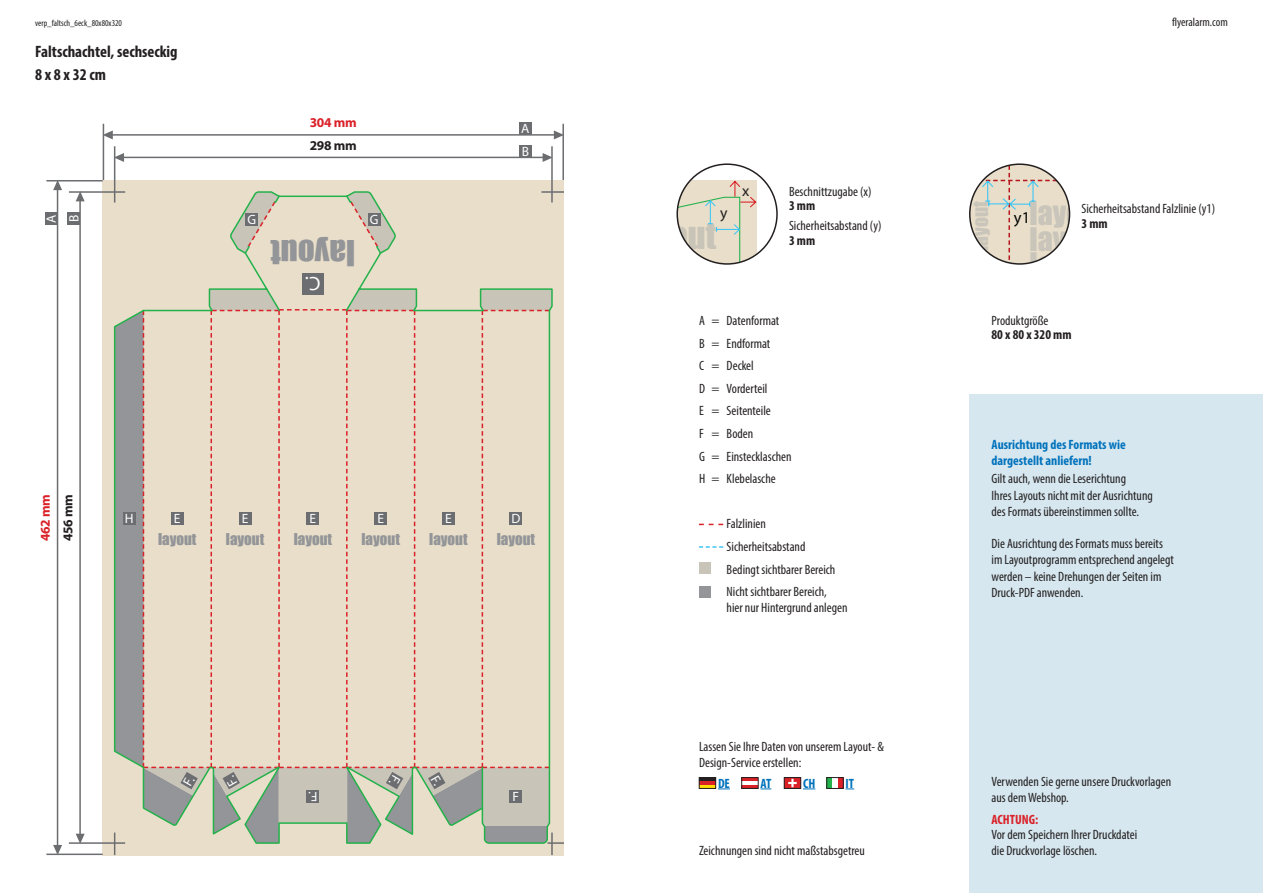
<style>
.page{position:relative;width:1263px;height:893px;background:#fff}
.page>*{position:absolute;margin:0;border:0;box-sizing:border-box;transform-origin:0 0}
.t1{font:34.2px "Impact";color:#c8c4b8}
.t2{font:33px "Impact";color:#939598}
.t3{font:30px/25.5px "Impact";color:#c9c5ba}
.t4{font:19.5px "Impact";color:#c9c5ba}
.t5{font:19.5px "Myriad Pro";color:#fff}
.t6{font:700 condensed 16.5px "Myriad Pro";color:#231f20}
.t7{font:16.5px "Myriad Pro";color:#030505}
.t8{font:15.6px "Myriad Pro";color:#231f20}
.t9{font:15px "Impact";color:#939598}
.t10{font:condensed 13.5px/16.2px "Myriad Pro";color:#231f20}
.t11{font:700 condensed 13.5px/16.2px "Myriad Pro";color:#0072bc}
.t12{font:700 condensed 13.5px "Myriad Pro";color:#231f20}
.t13{font:13.5px "Myriad Pro";color:#fff}
.t14{font:700 13.5px "Myriad Pro";letter-spacing:-.02em;color:#231f20}
.t15{font:700 13.5px "Myriad Pro";letter-spacing:-.02em;color:#da2128}
.t16{font:700 condensed 13.5px "Myriad Pro";color:#da2128}
.t17{font:condensed 12px "Myriad Pro";color:#231f20}
.t18{font:condensed 9px "Myriad Pro";color:#231f20}
</style>
<div class="page">
<div style="left:969px;top:394px;width:294px;height:499px;background:#d6e7ef"></div>
<svg style="left:679px;top:180px;width:78px;height:84px;background:#e0d9c6"></svg>
<div style="left:676px;top:163px;width:102px;height:102px;border:2px solid #231f20;border-radius:50%"></div>
<svg style="left:970px;top:166px;width:99px;height:98px"></svg>
<div style="left:969px;top:163px;width:101px;height:102px;border:2px solid #231f20;border-radius:50%"></div>
<div style="left:103px;top:180px;width:461px;height:675px;background:#e9dec9"></div>
<svg style="left:113px;top:190px;width:440px;height:654px"></svg>
<hr style="left:46px;top:853px;width:57px;height:2px;background:#6c6d70">
<hr style="left:562px;top:124px;width:2px;height:56px;background:#6c6d70">
<hr style="left:69px;top:842px;width:56px;height:2px;background:#6c6d70">
<hr style="left:103px;top:124px;width:1px;height:56px;background:#6c6d70">
<hr style="left:114px;top:146px;width:1px;height:56px;background:#6c6d70">
<hr style="left:551px;top:146px;width:2px;height:56px;background:#6c6d70">
<hr style="left:69px;top:191px;width:56px;height:2px;background:#6c6d70">
<hr style="left:46px;top:180px;width:57px;height:2px;background:#6c6d70">
<svg style="left:547px;top:842px;width:17px;height:2px"></svg>
<hr style="left:541px;top:191px;width:23px;height:2px;background:#6c6d70">
<hr style="left:551px;top:833px;width:2px;height:22px;background:#6c6d70">
<svg style="left:114px;top:833px;width:1px;height:22px"></svg>
<div style="left:302px;top:273px;width:22px;height:22px;background:#6c6d70"></div>
<div style="left:245px;top:213px;width:13px;height:13px;background:#6c6d70"></div>
<div style="left:368px;top:213px;width:12px;height:13px;background:#6c6d70"></div>
<div style="left:307px;top:790px;width:12px;height:13px;background:#6c6d70"></div>
<div style="left:509px;top:790px;width:13px;height:13px;background:#6c6d70"></div>
<div style="left:123px;top:512px;width:12px;height:13px;background:#6c6d70"></div>
<div style="left:519px;top:122px;width:13px;height:13px;background:#6c6d70"></div>
<div style="left:45px;top:212px;width:13px;height:13px;background:#6c6d70"></div>
<div style="left:519px;top:145px;width:13px;height:13px;background:#6c6d70"></div>
<div style="left:67px;top:212px;width:13px;height:13px;background:#6c6d70"></div>
<hr style="left:79px;top:200px;width:2px;height:635px;background:#6c6d70">
<svg style="left:76px;top:834px;width:9px;height:10px"></svg>
<svg style="left:76px;top:191px;width:9px;height:10px"></svg>
<hr style="left:123px;top:157px;width:421px;height:1px;background:#6c6d70">
<svg style="left:115px;top:153px;width:9px;height:9px"></svg>
<svg style="left:543px;top:153px;width:10px;height:9px"></svg>
<hr style="left:57px;top:189px;width:1px;height:657px;background:#6c6d70">
<svg style="left:53px;top:845px;width:9px;height:9px"></svg>
<svg style="left:53px;top:181px;width:9px;height:9px"></svg>
<hr style="left:112px;top:134px;width:443px;height:2px;background:#6c6d70">
<svg style="left:104px;top:130px;width:9px;height:9px"></svg>
<svg style="left:554px;top:130px;width:9px;height:9px"></svg>
<svg style="left:699px;top:524px;width:24px;height:1px"></svg>
<svg style="left:699px;top:546px;width:24px;height:2px"></svg>
<div style="left:699px;top:562px;width:11px;height:11px;background:#c8c4b8"></div>
<div style="left:699px;top:586px;width:11px;height:11px;background:#939598"></div>
<svg style="left:718px;top:789px;width:12px;height:1px"></svg>
<svg style="left:803px;top:789px;width:12px;height:1px"></svg>
<hr style="left:699px;top:777px;width:17px;height:4px;background:#231f20">
<hr style="left:699px;top:781px;width:17px;height:4px;background:#da2128">
<hr style="left:699px;top:785px;width:17px;height:4px;background:#ffdc01">
<div style="left:699px;top:777px;width:17px;height:12px;border:1px solid #231f20"></div>
<hr style="left:741px;top:777px;width:17px;height:4px;background:#da2128">
<hr style="left:741px;top:785px;width:17px;height:4px;background:#da2128">
<div style="left:741px;top:777px;width:17px;height:12px;border:1px solid #231f20"></div>
<div style="left:784px;top:777px;width:17px;height:12px;background:#da2128"></div>
<svg style="left:788px;top:779px;width:9px;height:8px"></svg>
<div style="left:784px;top:777px;width:17px;height:12px;border:1px solid #231f20"></div>
<div style="left:826px;top:777px;width:6px;height:12px;background:#23b24b"></div>
<div style="left:838px;top:777px;width:5px;height:12px;background:#da2128"></div>
<div style="left:826px;top:777px;width:17px;height:12px;border:1px solid #231f20"></div>
<svg style="left:143px;top:309px;width:406px;height:480px"></svg>
<p class="t18" style="left:35px;top:17px;width:88px">verp_faltsch_6eck_80x80x320</p>
<p class="t6" style="left:35px;top:42px;width:144px">Faltschachtel, sechseckig</p>
<p class="t6" style="left:35px;top:64px;width:72px">8 x 8 x 32 cm</p>
<p class="t13" style="left:43px;top:223px;width:10px;rotate:-90deg">A</p>
<p class="t13" style="left:66px;top:222px;width:9px;rotate:-90deg">B</p>
<p class="t15" style="left:310px;top:114px;width:49px">304 mm</p>
<p class="t14" style="left:310px;top:136px;width:49px">298 mm</p>
<p class="t13" style="left:247px;top:211px;width:10px">G</p>
<p class="t13" style="left:370px;top:211px;width:10px">G</p>
<h2 class="t2" style="left:355px;top:279px;width:86px;rotate:-180deg">layout</h2>
<h3 class="t5" style="left:321px;top:296px;width:17px;rotate:-180deg">C.</h3>
<p class="t13" style="left:521px;top:121px;width:10px">A</p>
<p class="t13" style="left:522px;top:143px;width:9px">B</p>
<p class="t15" style="left:37px;top:541px;width:49px;rotate:-90deg">462 mm</p>
<p class="t14" style="left:59px;top:541px;width:49px;rotate:-90deg">456 mm</p>
<p class="t13" style="left:125px;top:510px;width:10px">H</p>
<p class="t13" style="left:174px;top:510px;width:8px">E</p>
<p class="t13" style="left:242px;top:510px;width:8px">E</p>
<p class="t13" style="left:310px;top:510px;width:8px">E</p>
<p class="t13" style="left:377px;top:510px;width:8px">E</p>
<p class="t13" style="left:445px;top:510px;width:8px">E</p>
<p class="t13" style="left:511px;top:510px;width:10px">D</p>
<p class="t9" style="left:158px;top:527px;width:40px">layout</p>
<p class="t9" style="left:226px;top:527px;width:40px">layout</p>
<p class="t9" style="left:294px;top:527px;width:40px">layout</p>
<p class="t9" style="left:361px;top:527px;width:40px">layout</p>
<p class="t9" style="left:429px;top:527px;width:40px">layout</p>
<p class="t9" style="left:497px;top:527px;width:40px">layout</p>
<p class="t13" style="left:318px;top:805px;width:11px;rotate:-180deg">F.</p>
<p class="t13" style="left:513px;top:788px;width:8px">F</p>
<p class="t17" style="left:1172px;top:15px;width:57px">flyeralarm.com</p>
<p class="t10" style="left:789px;top:183px;width:84px">Beschnittzugabe (x)</p>
<p class="t10" style="left:789px;top:217px;width:94px">Sicherheitsabstand (y)</p>
<p class="t12" style="left:789px;top:232px;width:28px">3 mm</p>
<p class="t8" style="left:742px;top:181px;width:9px">x</p>
<p class="t8" style="left:720px;top:204px;width:9px">y</p>
<h3 class="t4" style="left:965px;top:281px;width:81px;rotate:-90deg">out layout</h3>
<h3 class="t3" style="left:1029px;top:200px;width:78px">layout layout</h3>
<p class="t12" style="left:789px;top:197px;width:28px">3 mm</p>
<p class="t10" style="left:1081px;top:201px;width:135px">Sicherheitsabstand Falzlinie (y1)</p>
<p class="t7" style="left:1014px;top:207px;width:18px">y1</p>
<p class="t12" style="left:1081px;top:215px;width:28px">3 mm</p>
<h1 class="t1" style="left:638px;top:209px;width:80px">ayout</h1>
<p class="t10" style="left:699px;top:309px;width:94px;line-height:22.5px">A = Datenformat<br>B = Endformat<br>C = Deckel<br>D = Vorderteil<br>E = Seitenteile<br>F = Boden<br>G = Einstecklaschen<br>H = Klebelasche</p>
<p class="t10" style="left:727px;top:512px;width:110px;line-height:22.6px">Falzlinien<br>Sicherheitsabstand<br>Bedingt sichtbarer Bereich<br>Nicht sichtbarer Bereich,</p>
<p class="t10" style="left:727px;top:600px;width:122px">hier nur Hintergrund anlegen</p>
<p class="t10" style="left:699px;top:738px;width:187px">Lassen Sie Ihre Daten von unserem Layout- &amp;<br>Design-Service erstellen:</p>
<p class="t11" style="left:718px;top:775px;width:13px">DE</p>
<p class="t11" style="left:760px;top:775px;width:12px">AT</p>
<p class="t11" style="left:803px;top:775px;width:14px">CH</p>
<p class="t11" style="left:845px;top:775px;width:10px">IT</p>
<p class="t10" style="left:699px;top:842px;width:167px">Zeichnungen sind nicht maßstabsgetreu</p>
<p class="t10" style="left:991px;top:312px;width:58px">Produktgröße</p>
<p class="t12" style="left:991px;top:326px;width:82px">80 x 80 x 320 mm</p>
<p class="t11" style="left:991px;top:436px;width:136px">Ausrichtung des Formats wie dargestellt anliefern!</p>
<p class="t10" style="left:991px;top:471px;width:163px">Gilt auch, wenn die Leserichtung<br>Ihres Layouts nicht mit der Ausrichtung des Formats übereinstimmen sollte.</p>
<p class="t10" style="left:991px;top:535px;width:184px">Die Ausrichtung des Formats muss bereits im Layoutprogramm entsprechend angelegt werden – keine Drehungen der Seiten im Druck-PDF anwenden.</p>
<p class="t10" style="left:991px;top:773px;width:181px">Verwenden Sie gerne unsere Druckvorlagen aus dem Webshop.</p>
<p class="t16" style="left:991px;top:811px;width:48px">ACHTUNG:</p>
<p class="t10" style="left:991px;top:826px;width:147px">Vor dem Speichern Ihrer Druckdatei die Druckvorlage löschen.</p>
</div>
